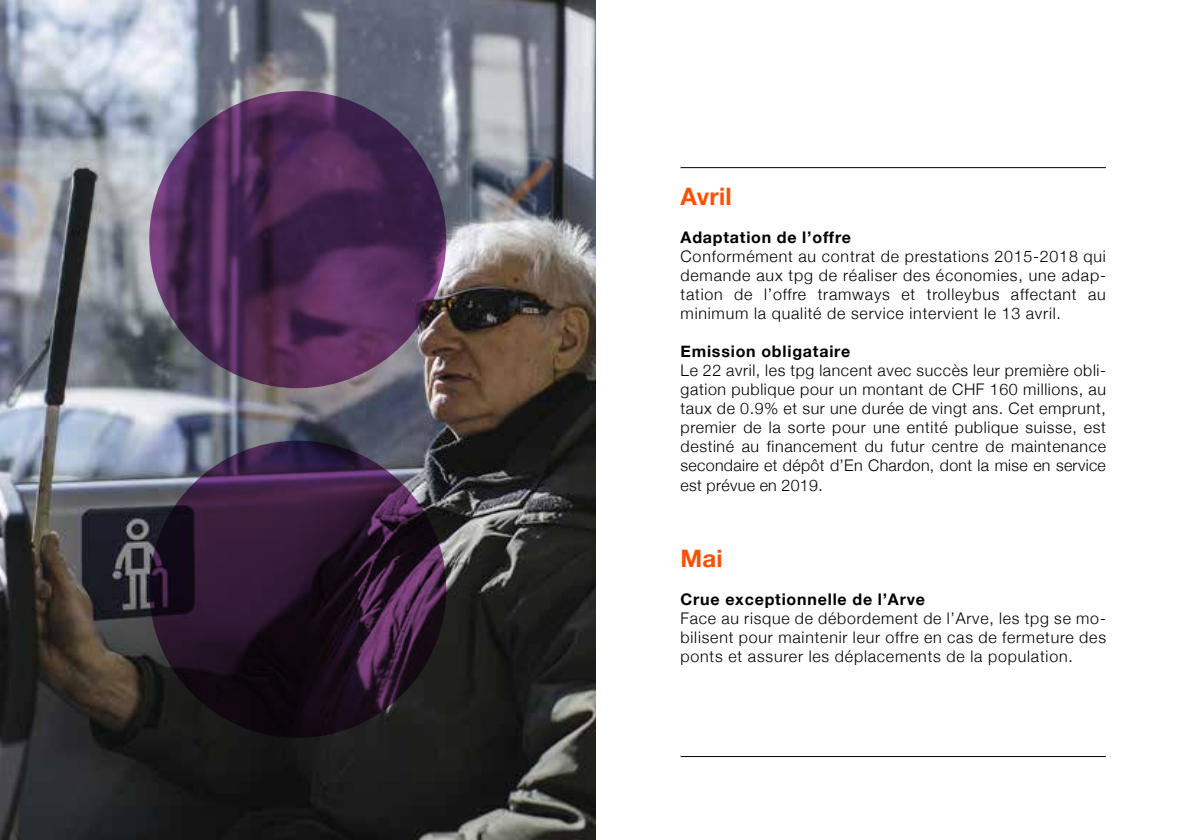
<style>
.page{position:relative;width:1191px;height:840px;background:#fff}
.page>*{position:absolute;margin:0;border:0;box-sizing:border-box;transform-origin:0 0}
.t1{font:700 24px "Helvetica Neue";letter-spacing:.01em;color:#ff5000}
.t2{font:300 16px/19px "Helvetica Neue";letter-spacing:.05em;color:#000;text-align:justify}
.t3{font:700 16px "Helvetica Neue";letter-spacing:.05em;color:#000}
</style>
<div class="page">
<img style="left:0;top:0;width:595px;height:839px">
<svg style="left:149px;top:91px;width:297px;height:646px;background:#46334d"></svg>
<hr style="left:680px;top:167px;width:426px;height:1px;background:#000">
<hr style="left:680px;top:755px;width:426px;height:1px;background:#000">
<h1 class="t1" style="left:680px;top:182px;width:53px">Avril</h1>
<p class="t3" style="left:680px;top:227px;width:172px">Adaptation de l’offre</p>
<p class="t2" style="left:680px;top:246px;width:427px">Conformément au contrat de prestations 2015-2018 qui demande aux tpg de réaliser des économies, une adap&shy;tation de l’offre tramways et trolleybus affectant au minimum la qualité de service intervient le 13 avril.</p>
<p class="t3" style="left:680px;top:341px;width:171px">Emission obligataire</p>
<p class="t2" style="left:680px;top:360px;width:427px">Le 22 avril, les tpg lancent avec succès leur première obli&shy;gation publique pour un montant de CHF 160 millions, au taux de 0.9% et sur une durée de vingt ans. Cet emprunt, premier de la sorte pour une entité publique suisse, est destiné au financement du futur centre de maintenance secondaire et dépôt d’En Chardon, dont la mise en service est prévue en 2019.</p>
<h1 class="t1" style="left:680px;top:543px;width:44px">Mai</h1>
<p class="t3" style="left:680px;top:588px;width:246px">Crue exceptionnelle de l’Arve</p>
<p class="t2" style="left:680px;top:607px;width:427px">Face au risque de débordement de l’Arve, les tpg se mo&shy;bilisent pour maintenir leur offre en cas de fermeture des ponts et assurer les déplacements de la population.</p>
</div>
